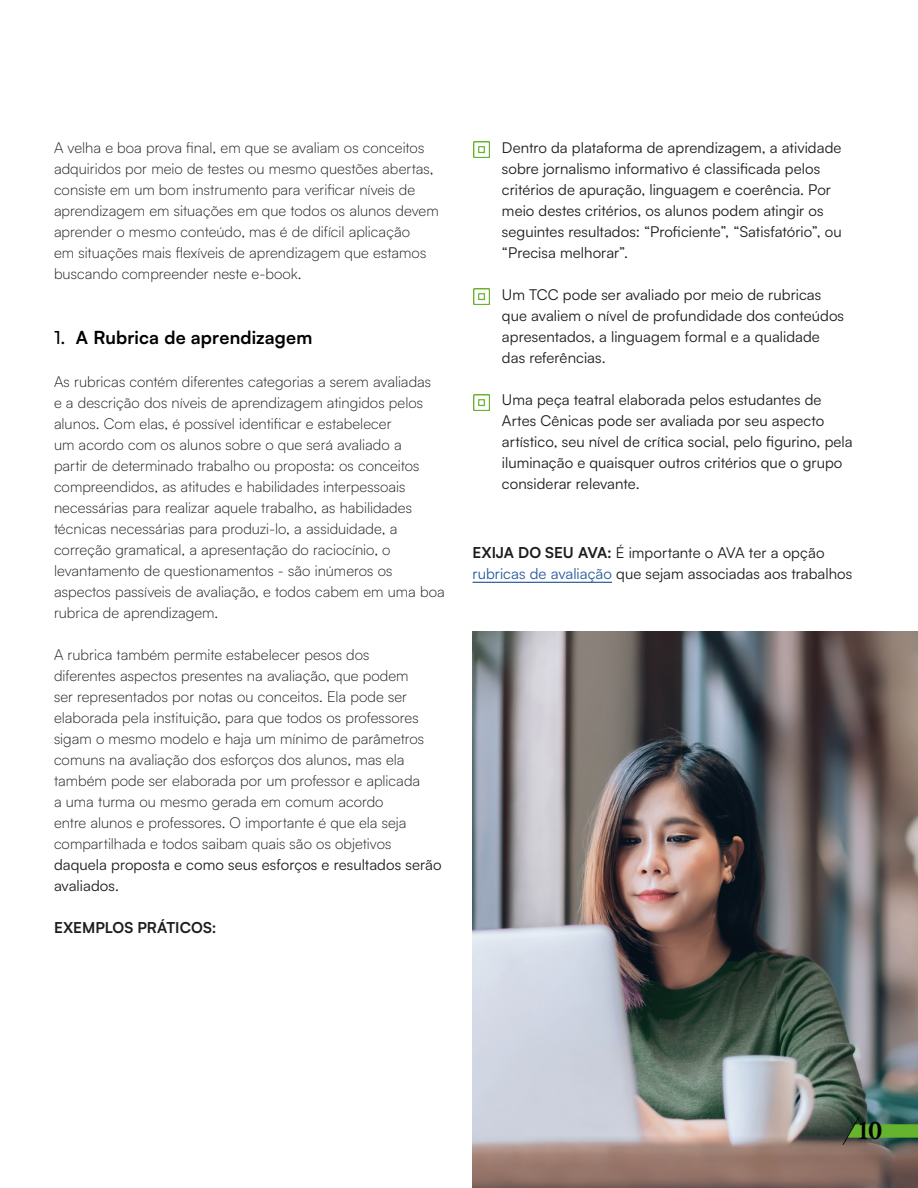
<style>
.page{position:relative;width:918px;height:1188px;background:#fff}
.page>*{position:absolute;margin:0;border:0;box-sizing:border-box;transform-origin:0 0}
.t1{font:700 24px "Stanley";color:#000}
.t2{font:700 18px "Satoshi";letter-spacing:.01em;color:#000}
.t3{font:300 15px/21px "Satoshi";color:#1d1d1b}
.t4{font:15px/21px "Satoshi";letter-spacing:.005em;color:#1d1d1b}
.t5{font:700 15px "Satoshi";color:#1d1d1b}
.s1{font-weight:500}
.s2{font-weight:700}
.s3{color:#275b9c}
</style>
<div class="page">
<hr style="left:472px;top:582px;width:140px;height:1px;background:#275b9c">
<img style="left:473px;top:141px;width:17px;height:17px">
<img style="left:473px;top:288px;width:17px;height:16px">
<img style="left:473px;top:395px;width:17px;height:16px">
<img style="left:472px;top:632px;width:446px;height:556px">
<svg style="left:842px;top:1116px;width:76px;height:30px;background:#4b7740"></svg>
<p class="t3" style="left:54px;top:137px;width:386px">A velha e boa prova final, em que se avaliam os conceitos adquiridos por meio de testes ou mesmo questões abertas, consiste em um bom instrumento para verificar níveis de aprendizagem em situações em que todos os alunos devem aprender o mesmo conteúdo, mas é de difícil aplicação<br>em situações mais flexíveis de aprendizagem que estamos buscando compreender neste e-book.</p>
<p class="t2" style="left:54px;top:324px;width:260px"><span class="s1">1.</span> A Rubrica de aprendizagem</p>
<p class="t3" style="left:54px;top:371px;width:392px">As rubricas contém diferentes categorias a serem avaliadas<br>e a descrição dos níveis de aprendizagem atingidos pelos alunos. Com elas, é possível identificar e estabelecer<br>um acordo com os alunos sobre o que será avaliado a<br>partir de determinado trabalho ou proposta: os conceitos compreendidos, as atitudes e habilidades interpessoais necessárias para realizar aquele trabalho, as habilidades técnicas necessárias para produzi-lo, a assiduidade, a correção gramatical, a apresentação do raciocínio, o levantamento de questionamentos - são inúmeros os aspectos passíveis de avaliação, e todos cabem em uma boa rubrica de aprendizagem.</p>
<p class="t3" style="left:54px;top:644px;width:372px">A rubrica também permite estabelecer pesos dos diferentes aspectos presentes na avaliação, que podem ser representados por notas ou conceitos. Ela pode ser elaborada pela instituição, para que todos os professores sigam o mesmo modelo e haja um mínimo de parâmetros comuns na avaliação dos esforços dos alunos, mas ela também pode ser elaborada por um professor e aplicada a uma turma ou mesmo gerada em comum acordo<br>entre alunos e professores. O importante é que ela seja compartilhada e todos saibam quais são os objetivos</p>
<p class="t4" style="left:54px;top:854px;width:389px">daquela proposta e como seus esforços e resultados serão avaliados.</p>
<p class="t5" style="left:54px;top:917px;width:164px">EXEMPLOS PRÁTICOS:</p>
<p class="t4" style="left:502px;top:137px;width:341px">Dentro da plataforma de aprendizagem, a atividade sobre jornalismo informativo é classificada pelos critérios de apuração, linguagem e coerência. Por meio destes critérios, os alunos podem atingir os seguintes resultados: “Proficiente”, “Satisfatório”, ou “Precisa melhorar”.</p>
<p class="t4" style="left:502px;top:284px;width:344px">Um TCC pode ser avaliado por meio de rubricas que avaliem o nível de profundidade dos conteúdos apresentados, a linguagem formal e a qualidade das referências.</p>
<p class="t4" style="left:502px;top:389px;width:352px">Uma peça teatral elaborada pelos estudantes de Artes Cênicas pode ser avaliada por seu aspecto artístico, seu nível de crítica social, pelo figurino, pela iluminação e quaisquer outros critérios que o grupo considerar relevante.</p>
<p class="t4" style="left:472px;top:542px;width:381px"><span class="s2">EXIJA DO SEU AVA:</span> É importante o AVA ter a opção <span class="s3">rubricas de avaliação</span> que sejam associadas aos trabalhos</p>
<h1 class="t1" style="left:859px;top:1117px;width:25px">10</h1>
</div>
